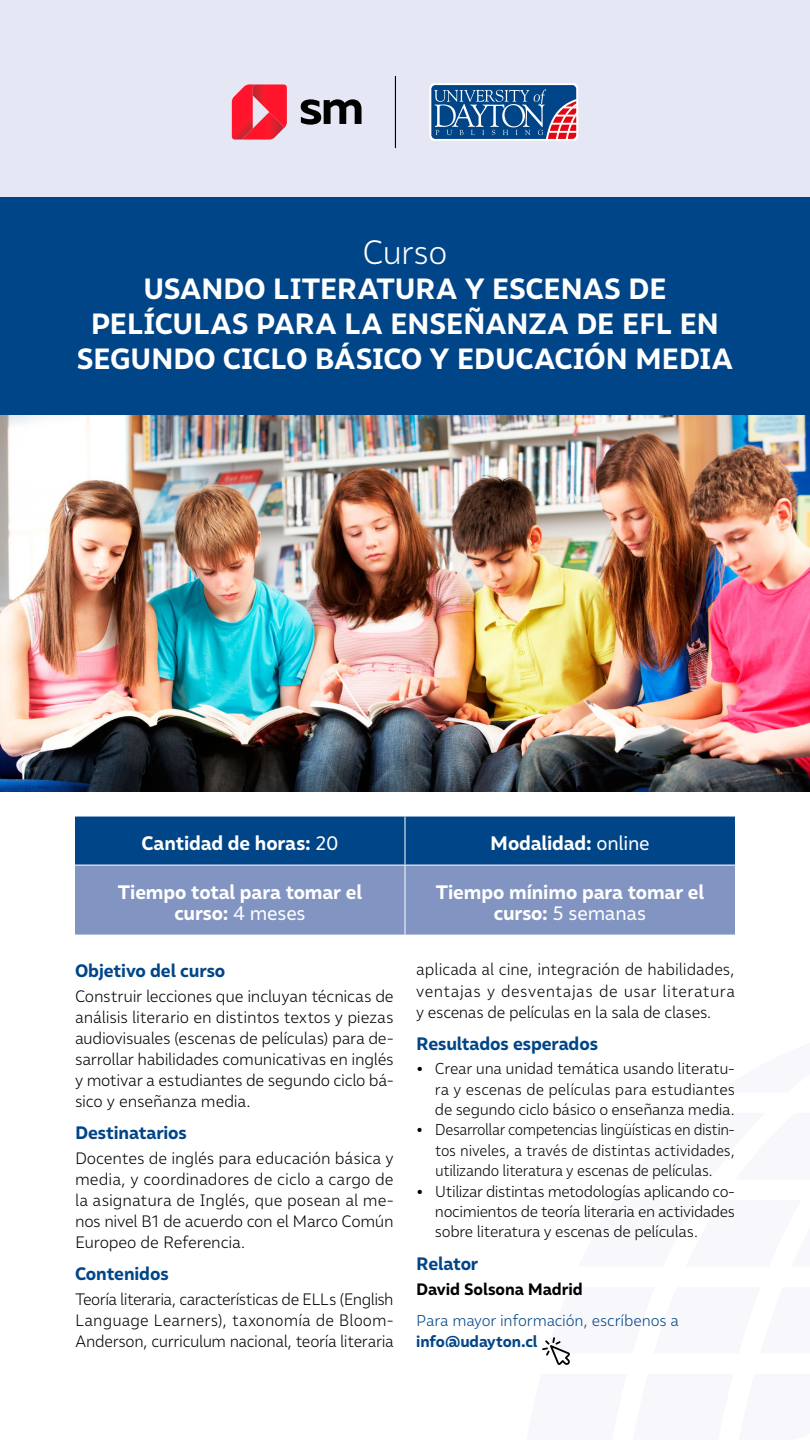
<style>
.page{position:relative;width:810px;height:1440px;background:#fff}
.page>*{position:absolute;margin:0;border:0;box-sizing:border-box;transform-origin:0 0}
.t1{font:300 33.75px "Malva";letter-spacing:-.02em;color:#fff}
.t2{font:700 29.25px/35.1px "Malva";letter-spacing:-.02em;color:#fff;text-align:center}
.t3{font:700 19.5px/21px "Malva";letter-spacing:-.005em;color:#fff;text-align:center}
.t4{font:700 18px "Malva";letter-spacing:-.005em;color:#004587}
.t5{font:300 16.5px/21px "Malva";letter-spacing:-.02em;color:#000;text-align:justify}
.t6{font:700 16.5px "Malva";letter-spacing:-.005em;color:#000}
.t7{font:300 15.75px/20.4px "Malva";letter-spacing:-.02em;color:#000;text-align:justify}
.t8{font:300 15.75px/20.4px "Malva";letter-spacing:-.02em;color:#000;text-align:justify;scale:.95 1}
.t9{font:300 15.75px "Malva";letter-spacing:-.01em;color:#004587}
.t10{font:700 15.75px "Malva";letter-spacing:-.005em;color:#004587}
.s1{font-weight:400}
.s2{font-weight:700}
</style>
<div class="page">
<div style="left:0;top:196px;width:810px;height:220px;background:#004587"></div>
<div style="left:0;top:0;width:810px;height:196px;background:#e5e8f4"></div>
<img style="left:0;top:416px;width:810px;height:375px">
<div style="left:429px;top:83px;width:149px;height:58px;background:#fff;border-radius:5px"></div>
<svg style="left:431px;top:85px;width:145px;height:54px;background:#3c6295"></svg>
<svg style="left:301px;top:99px;width:61px;height:26px"></svg>
<svg style="left:232px;top:84px;width:55px;height:56px;background:#f33c50"></svg>
<hr style="left:395px;top:76px;width:1px;height:72px;background:#000">
<svg style="left:75px;top:817px;width:660px;height:118px;background:#4e74a9"></svg>
<hr style="left:405px;top:817px;width:1px;height:48px;background:#fff">
<hr style="left:75px;top:865px;width:330px;height:1px;background:#fff">
<hr style="left:405px;top:865px;width:330px;height:1px;background:#fff">
<hr style="left:405px;top:865px;width:1px;height:70px;background:#fff">
<svg style="left:542px;top:1337px;width:28px;height:28px"></svg>
<h1 class="t1" style="left:363px;top:232px;width:86px">Curso</h1>
<h2 class="t2" style="left:77px;top:271px;width:658px">USANDO LITERATURA Y ESCENAS DE<br>PELÍCULAS PARA LA ENSEÑANZA DE EFL EN<br>SEGUNDO CICLO BÁSICO Y EDUCACIÓN MEDIA</h2>
<p class="t3" style="left:142px;top:832px;width:198px">Cantidad de horas: <span class="s1">20</span></p>
<p class="t3" style="left:490px;top:832px;width:161px">Modalidad: <span class="s1">online</span></p>
<p class="t3" style="left:118px;top:881px;width:246px">Tiempo total para tomar el curso: <span class="s1">4 meses</span></p>
<p class="t3" style="left:436px;top:881px;width:270px">Tiempo mínimo para tomar el curso: <span class="s1">5 semanas</span></p>
<p class="t4" style="left:75px;top:960px;width:152px">Objetivo del curso</p>
<p class="t5" style="left:75px;top:985px;width:320px">Construir lecciones que incluyan técnicas de análisis literario en distintos textos y piezas audiovisuales (escenas de películas) para de&shy;sarrollar habilidades comunicativas en inglés y motivar a estudiantes de segundo ciclo bá&shy;sico y enseñanza media.</p>
<p class="t4" style="left:75px;top:1122px;width:113px">Destinatarios</p>
<p class="t5" style="left:75px;top:1147px;width:320px">Docentes de inglés para educación básica y media, y coordinadores de ciclo a cargo de la asignatura de Inglés, que posean al me&shy;nos nivel B1 de acuerdo con el Marco Común Europeo de Referencia.</p>
<p class="t4" style="left:75px;top:1263px;width:95px">Contenidos</p>
<p class="t5" style="left:75px;top:1288px;width:320px">Teoría literaria, características de ELLs (English Language Learners), taxonomía de Bloom-Anderson, curriculum nacional, teoría literaria</p>
<p class="t5" style="left:416px;top:959px;width:320px">aplicada al cine, integración de habilidades, ventajas y desventajas de usar literatura y escenas de películas en la sala de clases.</p>
<p class="t4" style="left:416px;top:1033px;width:183px">Resultados esperados</p>
<p class="t7" style="left:435px;top:1058px;width:302px;text-indent:-19px"><span class="s2">•</span> Crear una unidad temática usando literatu&shy;ra y escenas de películas para estudiantes de segundo ciclo básico o enseñanza media.</p>
<p class="t8" style="left:435px;top:1119px;width:317px;text-indent:-19px"><span class="s2">•</span> Desarrollar competencias lingüísticas en distin&shy;tos niveles, a través de distintas actividades, utilizando literatura y escenas de películas.</p>
<p class="t7" style="left:435px;top:1181px;width:302px;text-indent:-19px"><span class="s2">•</span> Utilizar distintas metodologías aplicando co&shy;nocimientos de teoría literaria en actividades sobre literatura y escenas de películas.</p>
<p class="t4" style="left:416px;top:1252px;width:63px">Relator</p>
<p class="t6" style="left:416px;top:1279px;width:168px">David Solsona Madrid</p>
<p class="t9" style="left:416px;top:1311px;width:264px">Para mayor información, escríbenos a</p>
<p class="t10" style="left:416px;top:1331px;width:123px">info@udayton.cl</p>
</div>
